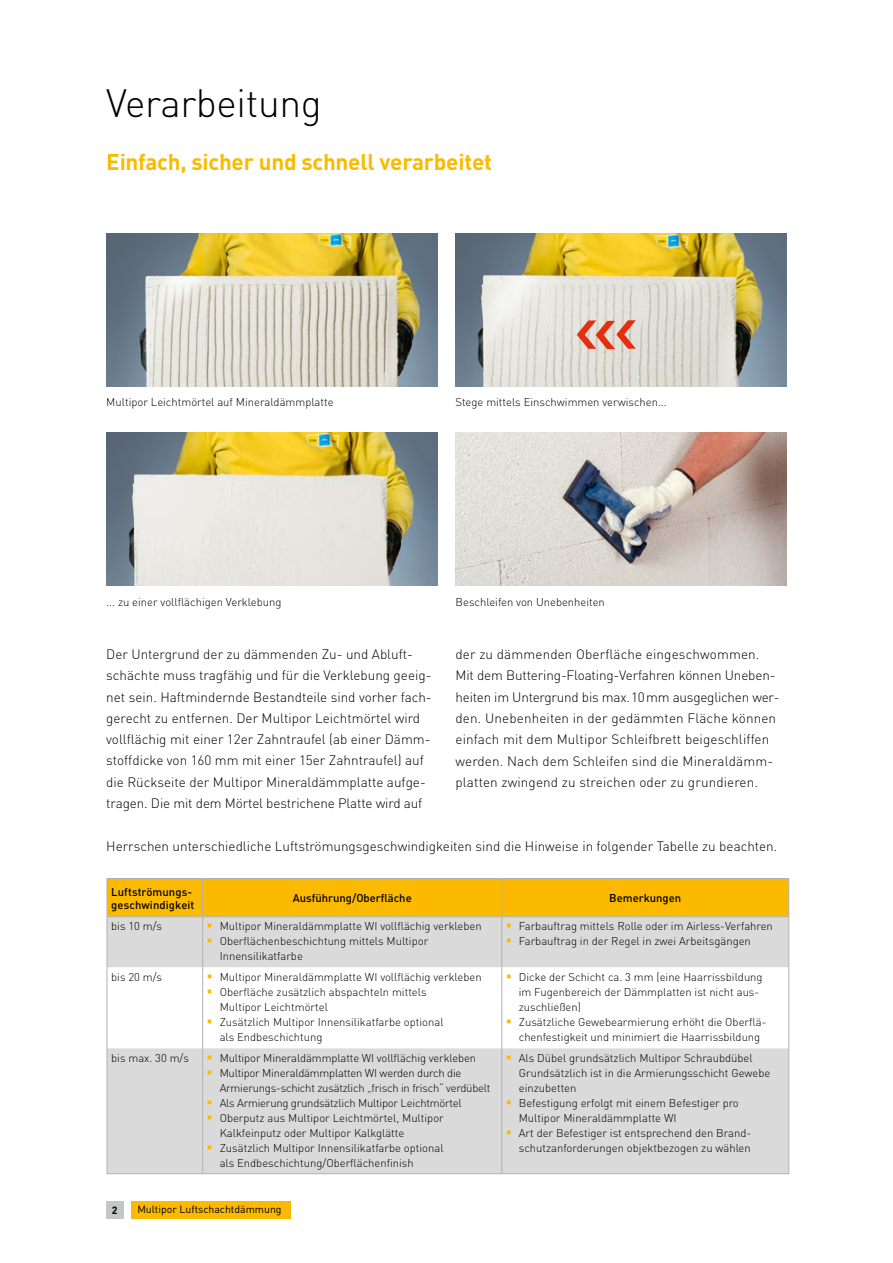
<style>
.page{position:relative;width:893px;height:1263px;background:#fff}
.page>*{position:absolute;margin:0;border:0;box-sizing:border-box;transform-origin:0 0}
.t1{font:300 39px "DIN";letter-spacing:-.01em;color:#000}
.t2{font:700 22.5px "DIN";letter-spacing:-.01em;color:#fbba00}
.t3{font:300 13.5px/21.3px "DIN";color:#000}
.t4{font:300 11.25px/15px "DIN";color:#000}
.t5{font:500 11.25px/13.5px "DIN";color:#000}
.t6{font:10.5px "DIN";color:#000}
.t7{font:700 10.5px "DIN";color:#000}
</style>
<div class="page">
<div style="left:131px;top:1201px;width:160px;height:17px;background:#fbba00"></div>
<div style="left:106px;top:1201px;width:17px;height:17px;background:#c5c6c6"></div>
<img style="left:456px;top:433px;width:331px;height:153px">
<img style="left:106px;top:233px;width:331px;height:153px">
<img style="left:456px;top:233px;width:331px;height:153px">
<img style="left:107px;top:433px;width:330px;height:153px">
<div style="left:108px;top:879px;width:680px;height:37px;background:#fbba00"></div>
<div style="left:108px;top:917px;width:680px;height:256px;background:#dadada"></div>
<svg style="left:108px;top:967px;width:680px;height:81px"></svg>
<hr style="left:501px;top:879px;width:1px;height:37px;background:#b1b2b3">
<hr style="left:788px;top:879px;width:1px;height:37px;background:#b1b2b3">
<hr style="left:203px;top:878px;width:299px;height:1px;background:#b1b2b3">
<hr style="left:502px;top:878px;width:287px;height:1px;background:#b1b2b3">
<hr style="left:107px;top:878px;width:96px;height:1px;background:#b1b2b3">
<hr style="left:107px;top:879px;width:1px;height:37px;background:#b1b2b3">
<hr style="left:202px;top:879px;width:1px;height:37px;background:#b1b2b3">
<hr style="left:107px;top:916px;width:96px;height:1px;background:#b1b2b3">
<hr style="left:107px;top:917px;width:1px;height:50px;background:#b1b2b3">
<hr style="left:203px;top:916px;width:299px;height:1px;background:#b1b2b3">
<hr style="left:202px;top:917px;width:1px;height:50px;background:#b1b2b3">
<hr style="left:502px;top:916px;width:287px;height:1px;background:#b1b2b3">
<hr style="left:501px;top:917px;width:1px;height:50px;background:#b1b2b3">
<hr style="left:788px;top:917px;width:1px;height:50px;background:#b1b2b3">
<hr style="left:107px;top:967px;width:1px;height:81px;background:#b1b2b3">
<hr style="left:202px;top:967px;width:1px;height:81px;background:#b1b2b3">
<hr style="left:501px;top:967px;width:1px;height:81px;background:#b1b2b3">
<hr style="left:788px;top:967px;width:1px;height:81px;background:#b1b2b3">
<hr style="left:107px;top:1048px;width:1px;height:125px;background:#b1b2b3">
<hr style="left:202px;top:1048px;width:1px;height:125px;background:#b1b2b3">
<hr style="left:501px;top:1048px;width:1px;height:125px;background:#b1b2b3">
<hr style="left:788px;top:1048px;width:1px;height:125px;background:#b1b2b3">
<hr style="left:107px;top:1173px;width:96px;height:1px;background:#b1b2b3">
<hr style="left:203px;top:1173px;width:299px;height:1px;background:#b1b2b3">
<hr style="left:502px;top:1173px;width:287px;height:1px;background:#b1b2b3">
<svg style="left:577px;top:320px;width:59px;height:29px;background:#e19786"></svg>
<svg style="left:208px;top:924px;width:4px;height:3px"></svg>
<svg style="left:208px;top:939px;width:4px;height:3px"></svg>
<svg style="left:507px;top:924px;width:4px;height:3px"></svg>
<svg style="left:507px;top:939px;width:4px;height:3px"></svg>
<svg style="left:208px;top:974px;width:4px;height:4px"></svg>
<svg style="left:208px;top:989px;width:4px;height:4px"></svg>
<svg style="left:208px;top:1019px;width:4px;height:4px"></svg>
<svg style="left:507px;top:974px;width:4px;height:4px"></svg>
<svg style="left:507px;top:1019px;width:4px;height:4px"></svg>
<svg style="left:208px;top:1055px;width:4px;height:4px"></svg>
<svg style="left:208px;top:1070px;width:4px;height:4px"></svg>
<svg style="left:208px;top:1100px;width:4px;height:4px"></svg>
<svg style="left:208px;top:1115px;width:4px;height:4px"></svg>
<svg style="left:208px;top:1145px;width:4px;height:4px"></svg>
<svg style="left:507px;top:1055px;width:4px;height:4px"></svg>
<svg style="left:507px;top:1100px;width:4px;height:4px"></svg>
<svg style="left:507px;top:1130px;width:4px;height:4px"></svg>
<h1 class="t1" style="left:106px;top:79px;width:217px">Verarbeitung</h1>
<h2 class="t2" style="left:106px;top:147px;width:387px">Einfach, sicher und schnell verarbeitet</h2>
<p class="t4" style="left:106px;top:394px;width:229px">Multipor Leichtmörtel auf Mineraldämmplatte</p>
<p class="t4" style="left:455px;top:394px;width:213px">Stege mittels Einschwimmen verwischen...</p>
<p class="t4" style="left:106px;top:594px;width:177px">... zu einer vollflächigen Verklebung</p>
<p class="t4" style="left:456px;top:594px;width:151px">Beschleifen von Unebenheiten</p>
<p class="t3" style="left:106px;top:643px;width:327px">Der Untergrund der zu dämmenden Zu- und Abluft&shy;schächte muss tragfähig und für die Verklebung geeig&shy;net sein. Haftmindernde Bestandteile sind vorher fach&shy;gerecht zu entfernen. Der Multipor Leichtmörtel wird vollflächig mit einer 12er Zahntraufel (ab einer Dämm&shy;stoffdicke von 160 mm mit einer 15er Zahntraufel) auf die Rückseite der Multipor Mineraldämmplatte aufge&shy;tragen. Die mit dem Mörtel bestrichene Platte wird auf</p>
<p class="t3" style="left:455px;top:643px;width:326px">der zu dämmenden Oberfläche eingeschwommen.<br>Mit dem Buttering-Floating-Verfahren können Uneben&shy;heiten im Untergrund bis max.10mm ausgeglichen wer&shy;den. Unebenheiten in der gedämmten Fläche können einfach mit dem Multipor Schleifbrett beigeschliffen werden. Nach dem Schleifen sind die Mineraldämm&shy;platten zwingend zu streichen oder zu grundieren.</p>
<p class="t3" style="left:106px;top:835px;width:672px">Herrschen unterschiedliche Luftströmungsgeschwindigkeiten sind die Hinweise in folgender Tabelle zu beachten.</p>
<p class="t5" style="left:111px;top:884px;width:85px">Luftströmungs&shy;geschwindigkeit</p>
<p class="t5" style="left:293px;top:891px;width:121px">Ausführung/Oberfläche</p>
<p class="t5" style="left:609px;top:891px;width:73px">Bemerkungen</p>
<p class="t4" style="left:111px;top:918px;width:52px">bis 10 m/s</p>
<p class="t4" style="left:220px;top:918px;width:263px">Multipor Mineraldämmplatte WI vollflächig verkleben<br>Oberflächenbeschichtung mittels Multipor<br>Innensilikatfarbe</p>
<p class="t4" style="left:519px;top:918px;width:256px">Farbauftrag mittels Rolle oder im Airless-Verfahren<br>Farbauftrag in der Regel in zwei Arbeitsgängen</p>
<p class="t4" style="left:111px;top:969px;width:52px">bis 20 m/s</p>
<p class="t4" style="left:220px;top:969px;width:263px">Multipor Mineraldämmplatte WI vollflächig verkleben Oberfläche zusätzlich abspachteln mittels<br>Multipor Leichtmörtel<br>Zusätzlich Multipor Innensilikatfarbe optional<br>als Endbeschichtung</p>
<p class="t4" style="left:519px;top:969px;width:249px">Dicke der Schicht ca. 3 mm (eine Haarrissbildung im Fugenbereich der Dämmplatten ist nicht aus&shy;zuschließen)<br>Zusätzliche Gewebearmierung erhöht die Oberflä&shy;chenfestigkeit und minimiert die Haarrissbildung</p>
<p class="t4" style="left:111px;top:1050px;width:79px">bis max. 30 m/s</p>
<p class="t4" style="left:220px;top:1050px;width:272px">Multipor Mineraldämmplatte WI vollflächig verkleben Multipor Mineraldämmplatten WI werden durch die Armierungs-schicht zusätzlich „frisch in frisch“ verdübelt Als Armierung grundsätzlich Multipor Leichtmörtel Oberputz aus Multipor Leichtmörtel, Multipor Kalkfeinputz oder Multipor Kalkglätte<br>Zusätzlich Multipor Innensilikatfarbe optional<br>als Endbeschichtung/Oberflächenfinish</p>
<p class="t4" style="left:519px;top:1050px;width:253px">Als Dübel grundsätzlich Multipor Schraubdübel Grundsätzlich ist in die Armierungsschicht Gewebe einzubetten<br>Befestigung erfolgt mit einem Befestiger pro Multipor Mineraldämmplatte WI<br>Art der Befestiger ist entsprechend den Brand&shy;schutzanforderungen objektbezogen zu wählen</p>
<p class="t7" style="left:112px;top:1203px;width:7px">2</p>
<p class="t6" style="left:137px;top:1203px;width:146px">Multipor Luftschachtdämmung</p>
</div>
